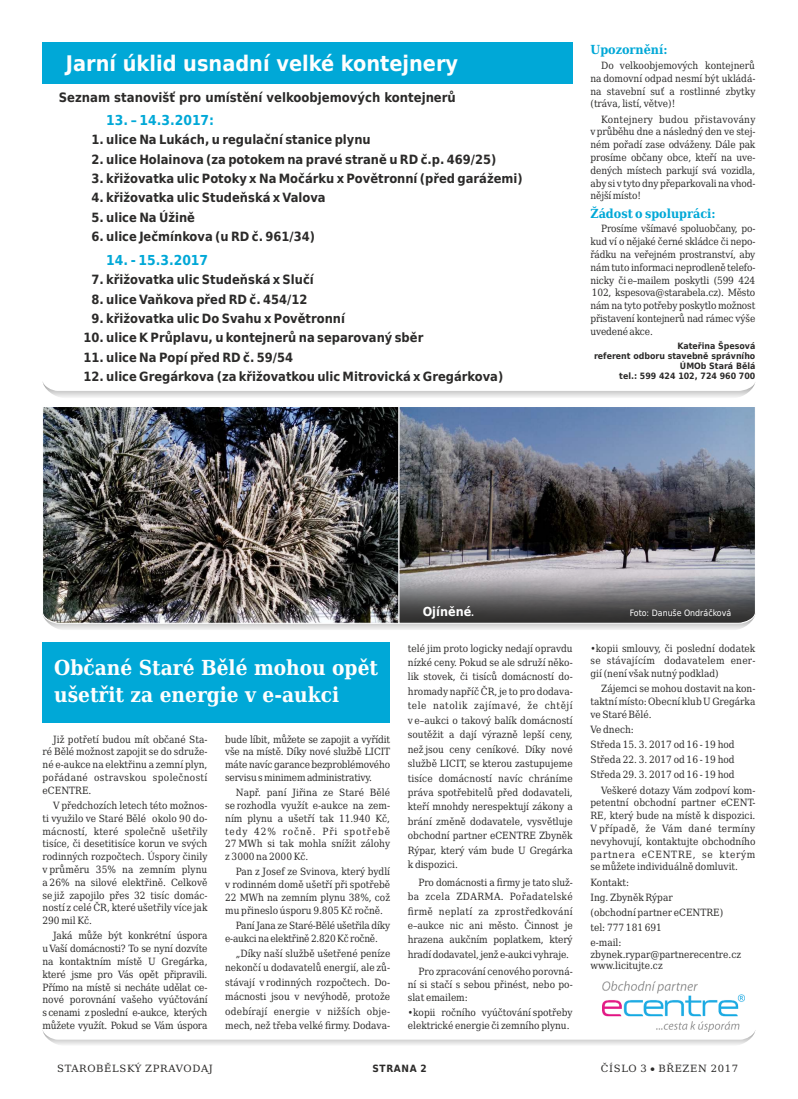
<style>
.page{position:relative;width:798px;height:1099px;background:#fff}
.page>*{position:absolute;margin:0;border:0;box-sizing:border-box;transform-origin:0 0}
.t1{font:700 21.5px "DejaVu Sans Condensed";color:#fefefe}
.t2{font:700 20.75px/26.8px "DejaVu Serif Condensed";color:#fefefe}
.t3{font:700 13.75px "DejaVu Sans Condensed";color:#00a8d7}
.t4{font:700 13px "DejaVu Sans Condensed";color:#2b2a29}
.t5{font:700 12.75px "DejaVu Sans Condensed";color:#2b2a29}
.t6{font:700 12.5px "DejaVu Serif Condensed";color:#00a8d7}
.t7{font:700 12.5px "DejaVu Sans Condensed";color:#fefefe}
.t8{font:10px/12.8px "DejaVu Serif Condensed";color:#2b2a29;text-align:justify}
.t9{font:10px/12.8px "DejaVu Serif Condensed";letter-spacing:-.025em;color:#2b2a29}
.t10{font:10px "DejaVu Serif";letter-spacing:.065em;color:#2b2a29}
.t11{font:700 10px "DejaVu Sans Condensed";letter-spacing:.06em;color:#2b2a29}
.t12{font:700 8.75px/10.1px "DejaVu Sans Condensed";color:#2b2a29;text-align:right}
.t13{font:8.75px "DejaVu Sans Condensed";color:#fefefe}
.s1{font-size:8.75px}
</style>
<div class="page">
<svg style="left:50px;top:624px;width:698px;height:6px"></svg>
<img style="left:42px;top:407px;width:356px;height:217px">
<svg style="left:43px;top:382px;width:712px;height:15px"></svg>
<div style="left:43px;top:43px;width:529px;height:41px;background:#00a8d7"></div>
<svg style="left:43px;top:1031px;width:712px;height:14px"></svg>
<div style="left:43px;top:642px;width:347px;height:80px;background:#00a8d7"></div>
<img style="left:602px;top:981px;width:141px;height:50px">
<svg style="left:398px;top:407px;width:358px;height:217px;background:#666a75"></svg>
<h1 class="t1" style="left:66px;top:55px;width:394px">Jarní úklid usnadní velké kontejnery</h1>
<h3 class="t4" style="left:59px;top:93px;width:398px">Seznam stanovišť pro umístění velkoobjemových kontejnerů</h3>
<h3 class="t3" style="left:106px;top:114px;width:109px">13. – 14.3.2017:</h3>
<p class="t5" style="left:91px;top:135px;width:281px">1. ulice Na Lukách, u regulační stanice plynu</p>
<p class="t5" style="left:91px;top:154px;width:406px">2. ulice Holainova (za potokem na pravé straně u RD č.p. 469/25)</p>
<p class="t5" style="left:91px;top:173px;width:432px">3. křižovatka ulic Potoky x Na Močárku x Povětronní (před garážemi)</p>
<p class="t5" style="left:91px;top:192px;width:236px">4. křižovatka ulic Studeňská x Valova</p>
<p class="t5" style="left:91px;top:212px;width:105px">5. ulice Na Úžině</p>
<p class="t5" style="left:91px;top:231px;width:225px">6. ulice Ječmínkova (u RD č. 961/34)</p>
<h3 class="t3" style="left:106px;top:254px;width:103px">14. - 15.3.2017</h3>
<p class="t5" style="left:91px;top:274px;width:224px">7. křižovatka ulic Studeňská x Slučí</p>
<p class="t5" style="left:91px;top:294px;width:217px">8. ulice Vaňkova před RD č. 454/12</p>
<p class="t5" style="left:91px;top:313px;width:255px">9. křižovatka ulic Do Svahu x Povětronní</p>
<p class="t5" style="left:83px;top:332px;width:341px">10. ulice K Průplavu, u kontejnerů na separovaný sběr</p>
<p class="t5" style="left:83px;top:352px;width:211px">11. ulice Na Popí před RD č. 59/54</p>
<p class="t5" style="left:83px;top:371px;width:421px">12. ulice Gregárkova (za křižovatkou ulic Mitrovická x Gregárkova)</p>
<p class="t6" style="left:590px;top:45px;width:78px">Upozornění:</p>
<p class="t8" style="left:590px;top:60px;width:166px;text-indent:11px">Do velkoobjemových kontejnerů na domovní odpad nesmí být ukládá&shy;na stavební suť a rostlinné zbytky (tráva, listí, větve)!</p>
<p class="t8" style="left:590px;top:114px;width:166px;text-indent:11px">Kontejnery budou přistavovány vprůběhu dne a následný den ve stej&shy;ném pořadí zase odváženy. Dále pak prosíme občany obce, kteří na uve&shy;dených místech parkují svá vozidla, aby si v tyto dny přeparkovali na vhod&shy;nější místo!</p>
<p class="t6" style="left:590px;top:208px;width:127px">Žádost o spolupráci:</p>
<p class="t8" style="left:590px;top:223px;width:166px;text-indent:11px">Prosíme všímavé spoluobčany, po&shy;kud ví o nějaké černé skládce či nepo&shy;řádku na veřejném prostranství, aby nám tuto informaci neprodleně telefo&shy;nicky čie–mailem poskytli (599 424<br>102, kspesova@starabela.cz). Město nám na tyto potřeby poskytlo možnost přistavení kontejnerů nad rámec výše uvedené akce.</p>
<p class="t12" style="left:593px;top:341px;width:163px">Kateřina Špesová<br>referent odboru stavebně správního<br>ÚMOb Stará Bělá<br>tel.: 599 424 102, 724 960 700</p>
<h2 class="t2" style="left:54px;top:656px;width:325px">Občané Staré Bělé mohou opět ušetřit za energie v e-aukci</h2>
<p class="t8" style="left:43px;top:733px;width:166px;text-indent:11px">Již potřetí budou mít občané Sta&shy;ré Bělé možnost zapojit se do sdruže&shy;né e-aukce na elektřinu a zemní plyn, pořádané ostravskou společností eCENTRE.</p>
<p class="t8" style="left:42px;top:800px;width:166px;text-indent:11px">V předchozích letech této možnos&shy;ti využilo ve Staré Bělé okolo 90 do&shy;mácností, které společně ušetřily tisíce, či desetitisíce korun ve svých rodinných rozpočtech. Úspory činily v průměru 35% na zemním plynu a 26% na silové elektřině. Celkově se již zapojilo přes 32 tisíc domác&shy;ností z celé ČR, které ušetřily více jak 290 mil Kč.</p>
<p class="t8" style="left:42px;top:930px;width:167px;text-indent:11px">Jaká může být konkrétní úspora uVaší domácnosti? To se nyní dozvíte na kontaktním místě U Gregárka, které jsme pro Vás opět připravili.<br>Přímo na místě si necháte udělat ce&shy;nové porovnání vašeho vyúčtování scenami zposlední e-aukce, kterých můžete využít. Pokud se Vám úspora</p>
<p class="t8" style="left:225px;top:733px;width:166px">bude líbit, můžete se zapojit a vyřídit vše na místě. Díky nové službě LICIT máte navíc garance bezproblémového servisu sminimem administrativy.</p>
<p class="t8" style="left:225px;top:787px;width:166px;text-indent:11px">Např. paní Jiřina ze Staré Bělé se rozhodla využít e-aukce na zem&shy;ním plynu a ušetří tak 11.940 Kč, tedy 42% ročně. Při spotřebě 27 MWh si tak mohla snížit zálohy z 3000 na 2000 Kč.</p>
<p class="t8" style="left:225px;top:866px;width:166px;text-indent:11px">Pan z Josef ze Svinova, který bydlí v rodinném domě ušetří při spotřebě 22 MWh na zemním plynu 38%, což mu přineslo úsporu 9.805 Kč ročně.</p>
<p class="t9" style="left:225px;top:919px;width:166px;text-indent:11px">Paní Jana ze Staré-Bělé ušetřila díky e-aukci na elektřině 2.820 Kč ročně.</p>
<p class="t8" style="left:225px;top:947px;width:167px;line-height:14.4px;text-indent:11px">„Díky naší službě ušetřené peníze nekončí u dodavatelů energií, ale zů&shy;stávají v rodinných rozpočtech. Do&shy;mácnosti jsou v nevýhodě, protože odebírají energie v nižších obje&shy;mech, než třeba velké firmy. Dodava-</p>
<p class="t7" style="left:422px;top:606px;width:53px">Ojíněné<span class="s1">.</span></p>
<p class="t13" style="left:629px;top:609px;width:103px">Foto: Danuše Ondráčková</p>
<p class="t8" style="left:407px;top:641px;width:166px;line-height:14.4px">telé jim proto logicky nedají opravdu nízké ceny. Pokud se ale sdruží něko&shy;lik stovek, či tisíců domácností do&shy;hromady napříč ČR, je to pro dodava&shy;tele natolik zajímavé, že chtějí v e–aukci o takový balík domácností soutěžit a dají výrazně lepší ceny, než jsou ceny ceníkové. Díky nové službě LICIT, se kterou zastupujeme tisíce domácností navíc chráníme práva spotřebitelů před dodavateli, kteří mnohdy nerespektují zákony a brání změně dodavatele, vysvětluje obchodní partner eCENTRE Zbyněk Rýpar, který vám bude U Gregárka k dispozici.</p>
<p class="t8" style="left:407px;top:875px;width:166px;line-height:14.4px;text-indent:11px">Pro domácnosti a firmy je tato služ&shy;ba zcela ZDARMA. Pořadatelské firmě neplatí za zprostředkování e–aukce nic ani město. Činnost je hrazena aukčním poplatkem, který hradí dodavatel, jenž e-aukci vyhraje.</p>
<p class="t8" style="left:407px;top:966px;width:166px;text-indent:11px">Pro zpracování cenového porovná&shy;ní si stačí s sebou přinést, nebo po&shy;slat emailem:</p>
<p class="t8" style="left:407px;top:1007px;width:166px">•kopii ročního vyúčtování spotřeby elektrické energie či zemního plynu.</p>
<p class="t8" style="left:590px;top:642px;width:166px">•kopii smlouvy, či poslední dodatek se stávajícím dodavatelem ener&shy;gií (není však nutný podklad)</p>
<p class="t8" style="left:590px;top:683px;width:166px;text-indent:11px">Zájemci se mohou dostavit na kon&shy;taktní místo: Obecní klub U Gregárka ve Staré Bělé.</p>
<p class="t8" style="left:590px;top:724px;width:45px">Ve dnech:</p>
<p class="t8" style="left:590px;top:739px;width:146px">Středa 15. 3. 2017 od 16 - 19 hod</p>
<p class="t8" style="left:590px;top:754px;width:146px">Středa 22. 3. 2017 od 16 - 19 hod</p>
<p class="t8" style="left:590px;top:769px;width:146px">Středa 29. 3. 2017 od 16 - 19 hod</p>
<p class="t8" style="left:601px;top:784px;width:156px">Veškeré dotazy Vám zodpoví kom-</p>
<p class="t8" style="left:590px;top:797px;width:166px">petentní obchodní partner eCENT-RE, který bude na místě k dispozici.<br>V případě, že Vám dané termíny nevyhovují, kontaktujte obchodního partnera eCENTRE, se kterým se můžete individuálně domluvit.</p>
<p class="t8" style="left:590px;top:875px;width:134px;line-height:15.1px;text-align:left">Kontakt:<br>Ing. Zbyněk Rýpar<br>(obchodní partner eCENTRE) tel: 777 181 691<br>e-mail:</p>
<p class="t8" style="left:590px;top:949px;width:152px;line-height:11.6px">zbynek.rypar@partnerecentre.cz www.licitujte.cz</p>
<p class="t10" style="left:57px;top:1063px;width:157px">STAROBĚLSKÝ ZPRAVODAJ</p>
<p class="t11" style="left:372px;top:1063px;width:56px">STRANA 2</p>
<p class="t10" style="left:600px;top:1063px;width:139px">ČÍSLO 3 BŘEZEN 2017</p>
</div>
